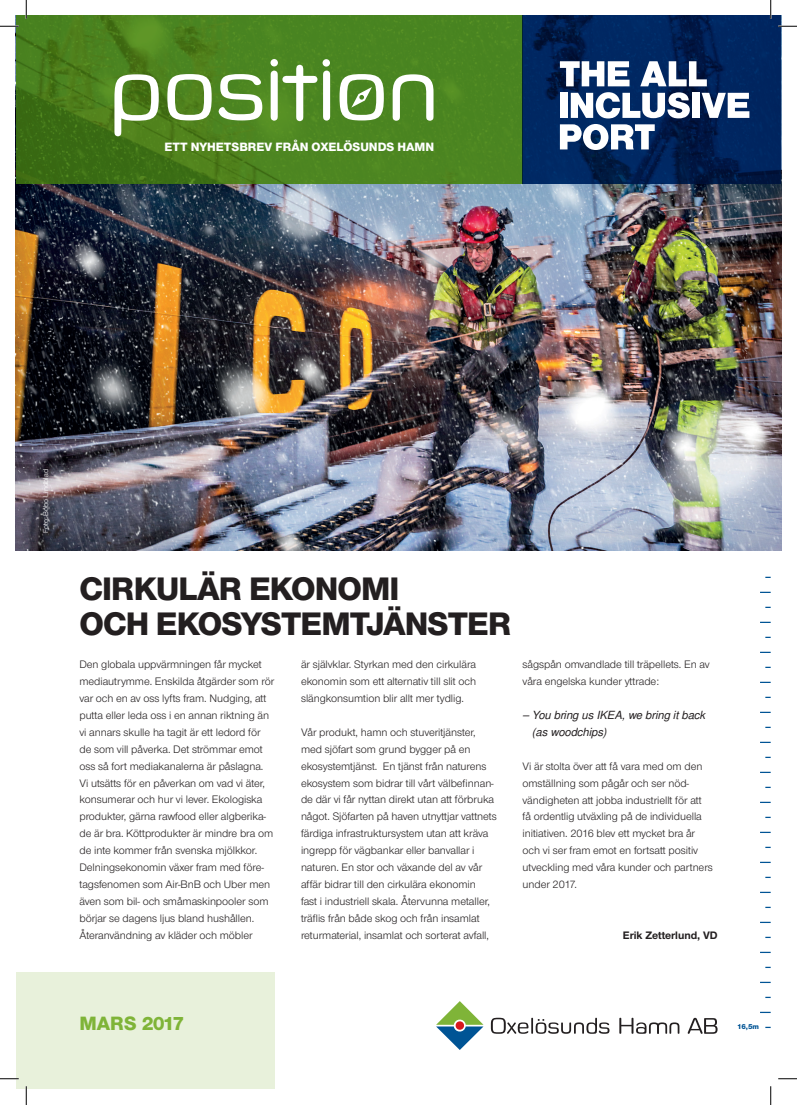
<style>
.page{position:relative;width:797px;height:1105px;background:#fff}
.page>*{position:absolute;margin:0;border:0;box-sizing:border-box;transform-origin:0 0}
.t1{font:33.75px/35px "Nimbus Sans Novus TOT Hea";letter-spacing:-.025em;color:#231f20}
.t2{font:20px "Nimbus Sans Novus TOT Hea";letter-spacing:-.02em;color:#7fb438}
.t3{font:12.5px "Nimbus Sans Novus TOT Hea";color:#fff}
.t4{font:11.25px/16.9px "Nimbus Sans Novus TOT";letter-spacing:-.005em;color:#231f20}
.t5{font:italic 11.25px/16.9px "Nimbus Sans LOT";letter-spacing:-.005em;color:#231f20}
.t6{font:700 11.25px "Nimbus Sans Novus TOT";letter-spacing:-.005em;color:#231f20}
.t7{font:7.5px "Nimbus Sans Novus TOT";color:#fff}
.t8{font:7.5px "Nimbus Sans Novus TOT Hea";color:#005495}
</style>
<div class="page">
<img style="left:16px;top:184px;width:765px;height:366px">
<svg style="left:16px;top:16px;width:506px;height:168px;background:#49801e"></svg>
<div style="left:16px;top:972px;width:258px;height:117px;background:#e8f1db"></div>
<svg style="left:687px;top:1018px;width:30px;height:16px"></svg>
<svg style="left:619px;top:1018px;width:60px;height:16px"></svg>
<svg style="left:491px;top:1018px;width:118px;height:16px"></svg>
<svg style="left:436px;top:1001px;width:47px;height:49px"></svg>
<svg style="left:167px;top:74px;width:45px;height:46px"></svg>
<svg style="left:392px;top:74px;width:41px;height:47px"></svg>
<svg style="left:218px;top:74px;width:44px;height:46px"></svg>
<svg style="left:339px;top:74px;width:45px;height:46px"></svg>
<svg style="left:114px;top:74px;width:45px;height:62px"></svg>
<svg style="left:271px;top:65px;width:46px;height:56px"></svg>
<div style="left:270px;top:59px;width:8px;height:7px;background:#fff;border-radius:50%"></div>
<svg style="left:323px;top:71px;width:7px;height:50px"></svg>
<div style="left:322px;top:59px;width:8px;height:8px;background:#fff;border-radius:50%"></div>
<svg style="left:522px;top:16px;width:259px;height:168px;background:#012358"></svg>
<svg style="left:560px;top:61px;width:69px;height:25px"></svg>
<svg style="left:640px;top:61px;width:67px;height:25px"></svg>
<div style="left:560px;top:93px;width:7px;height:25px;background:#fff"></div>
<svg style="left:571px;top:92px;width:118px;height:26px"></svg>
<div style="left:692px;top:93px;width:8px;height:25px;background:#fff"></div>
<svg style="left:701px;top:93px;width:48px;height:25px"></svg>
<svg style="left:560px;top:124px;width:94px;height:26px"></svg>
<svg style="left:0;top:25px;width:19px;height:2px"></svg>
<svg style="left:778px;top:25px;width:19px;height:2px"></svg>
<svg style="left:0;top:1078px;width:19px;height:1px"></svg>
<svg style="left:778px;top:1078px;width:19px;height:1px"></svg>
<svg style="left:25px;top:0;width:2px;height:19px"></svg>
<svg style="left:25px;top:1086px;width:2px;height:19px"></svg>
<svg style="left:770px;top:0;width:1px;height:19px"></svg>
<svg style="left:770px;top:1086px;width:1px;height:19px"></svg>
<p class="t3" style="left:164px;top:140px;width:271px">ETT NYHETSBREV FRÅN OXELÖSUNDS HAMN</p>
<p class="t7" style="left:42px;top:533px;width:65px;rotate:-90deg">Foto: Bobo Lindblad</p>
<h1 class="t1" style="left:79px;top:571px;width:434px">CIRKULÄR EKONOMI<br>OCH EKOSYSTEMTJÄNSTER</h1>
<p class="t4" style="left:301px;top:656px;width:177px;text-align:justify">är självklar. Styrkan med den cirkulära ekonomin som ett alternativ till slit och slängkonsumtion blir allt mer tydlig.</p>
<p class="t4" style="left:301px;top:724px;width:197px">Vår produkt, hamn och stuveritjänster, med sjöfart som grund bygger på en ekosystemtjänst. En tjänst från naturens ekosystem som bidrar till vårt välbefinnan&shy;de där vi får nyttan direkt utan att förbruka något. Sjöfarten på haven utnyttjar vattnets färdiga infrastruktursystem utan att kräva ingrepp för vägbankar eller banvallar i naturen. En stor och växande del av vår affär bidrar till den cirkulära ekonomin<br>fast i industriell skala. Återvunna metaller, träflis från både skog och från insamlat returmaterial, insamlat och sorterat avfall,</p>
<p class="t4" style="left:79px;top:656px;width:196px">Den globala uppvärmningen får mycket mediautrymme. Enskilda åtgärder som rör var och en av oss lyfts fram. Nudging, att putta eller leda oss i en annan riktning än vi annars skulle ha tagit är ett ledord för de som vill påverka. Det strömmar emot oss så fort mediakanalerna är påslagna.<br>Vi utsätts för en påverkan om vad vi äter, konsumerar och hur vi lever. Ekologiska produkter, gärna rawfood eller algberika&shy;de är bra. Köttprodukter är mindre bra om de inte kommer från svenska mjölkkor.<br>Delningsekonomin växer fram med före&shy;tagsfenomen som Air-BnB och Uber men även som bil- och småmaskinpooler som börjar se dagens ljus bland hushållen.<br>Återanvändning av kläder och möbler</p>
<p class="t4" style="left:522px;top:656px;width:189px">sågspån omvandlade till träpellets. En av våra engelska kunder yttrade:</p>
<p class="t5" style="left:532px;top:707px;width:175px;text-indent:-9px">– You bring us IKEA, we bring it back (as woodchips)</p>
<p class="t4" style="left:522px;top:758px;width:192px">Vi är stolta över att få vara med om den omställning som pågår och ser nöd&shy;vändigheten att jobba industriellt för att få ordentlig utväxling på de individuella initiativen. 2016 blev ett mycket bra år och vi ser fram emot en fortsatt positiv utveckling med våra kunder och partners under 2017.</p>
<p class="t6" style="left:623px;top:928px;width:96px">Erik Zetterlund, VD</p>
<h2 class="t2" style="left:79px;top:1011px;width:106px">MARS 2017</h2>
<p class="t8" style="left:737px;top:1022px;width:23px">16,5m</p>
</div>
